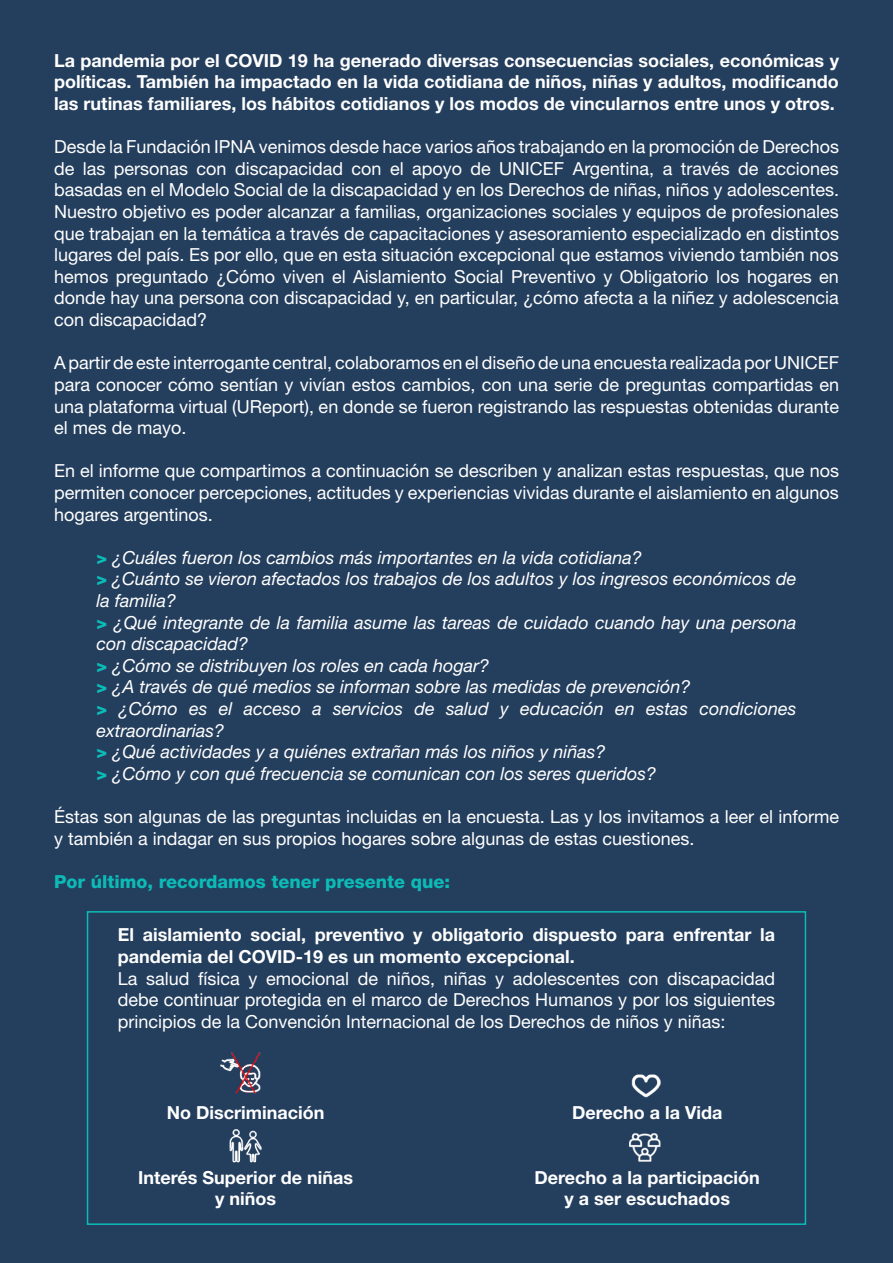
<style>
.page{position:relative;width:893px;height:1263px;background:#243e5d}
.page>*{position:absolute;margin:0;border:0;box-sizing:border-box;transform-origin:0 0}
.t1{font:18px/21.6px "Helvetica Neue LT Std";color:#fff;text-align:justify}
.t2{font:italic 18px/21.6px "Helvetica Neue LT Std";color:#fff}
.t3{font:700 18px/21.6px "Helvetica Neue LT Std";color:#fff;text-align:justify}
.t4{font:800 18px "Helvetica Neue LT Std";color:#0cbbb6}
.s1{font-weight:800;color:#0cbbb6}
</style>
<div class="page">
<div style="left:87px;top:911px;width:719px;height:314px;border:2px solid #0cbbb6"></div>
<img style="left:229px;top:1129px;width:33px;height:34px">
<img style="left:631px;top:1074px;width:30px;height:24px">
<img style="left:220px;top:1052px;width:41px;height:42px">
<img style="left:629px;top:1133px;width:32px;height:29px">
<p class="t3" style="left:54px;top:49px;width:786px">La pandemia por el COVID 19 ha generado diversas consecuencias sociales, económicas y políticas. También ha impactado en la vida cotidiana de niños, niñas y adultos, modificando las rutinas familiares, los hábitos cotidianos y los modos de vincularnos entre unos y otros.</p>
<p class="t1" style="left:54px;top:136px;width:786px">Desde la Fundación IPNA venimos desde hace varios años trabajando en la promoción de Derechos de las personas con discapacidad con el apoyo de UNICEF Argentina, a través de acciones basadas en el Modelo Social de la discapacidad y en los Derechos de niñas, niños y adolescentes.<br>Nuestro objetivo es poder alcanzar a familias, organizaciones sociales y equipos de profesionales que trabajan en la temática a través de capacitaciones y asesoramiento especializado en distintos lugares del país. Es por ello, que en esta situación excepcional que estamos viviendo también nos hemos preguntado ¿Cómo viven el Aislamiento Social Preventivo y Obligatorio los hogares en donde hay una persona con discapacidad y, en particular, ¿cómo afecta a la niñez y adolescencia con discapacidad?</p>
<p class="t1" style="left:54px;top:352px;width:786px">A partir de este interrogante central, colaboramos en el diseño de una encuesta realizada por UNICEF para conocer cómo sentían y vivían estos cambios, con una serie de preguntas compartidas en una plataforma virtual (UReport), en donde se fueron registrando las respuestas obtenidas durante el mes de mayo.</p>
<p class="t1" style="left:54px;top:460px;width:786px">En el informe que compartimos a continuación se describen y analizan estas respuestas, que nos permiten conocer percepciones, actitudes y experiencias vividas durante el aislamiento en algunos hogares argentinos.</p>
<p class="t2" style="left:97px;top:546px;width:547px"><span class="s1">&gt;</span> ¿Cuáles fueron los cambios más importantes en la vida cotidiana?</p>
<p class="t2" style="left:97px;top:568px;width:701px"><span class="s1">&gt;</span> ¿Cuánto se vieron afectados los trabajos de los adultos y los ingresos económicos de la familia?</p>
<p class="t2" style="left:97px;top:611px;width:701px"><span class="s1">&gt;</span> ¿Qué integrante de la familia asume las tareas de cuidado cuando hay una persona con discapacidad?</p>
<p class="t2" style="left:97px;top:654px;width:394px"><span class="s1">&gt;</span> ¿Cómo se distribuyen los roles en cada hogar?</p>
<p class="t2" style="left:97px;top:676px;width:595px"><span class="s1">&gt;</span> ¿A través de qué medios se informan sobre las medidas de prevención?</p>
<p class="t2" style="left:97px;top:697px;width:701px"><span class="s1">&gt;</span> ¿Cómo es el acceso a servicios de salud y educación en estas condiciones extraordinarias?</p>
<p class="t2" style="left:97px;top:741px;width:510px"><span class="s1">&gt;</span> ¿Qué actividades y a quiénes extrañan más los niños y niñas?</p>
<p class="t2" style="left:97px;top:762px;width:561px"><span class="s1">&gt;</span> ¿Cómo y con qué frecuencia se comunican con los seres queridos?</p>
<p class="t1" style="left:54px;top:805px;width:786px">Éstas son algunas de las preguntas incluidas en la encuesta. Las y los invitamos a leer el informe y también a indagar en sus propios hogares sobre algunas de estas cuestiones.</p>
<p class="t4" style="left:54px;top:871px;width:398px">Por último, recordamos tener presente que:</p>
<p class="t3" style="left:118px;top:924px;width:659px">El aislamiento social, preventivo y obligatorio dispuesto para enfrentar la pandemia del COVID-19 es un momento excepcional.</p>
<p class="t1" style="left:118px;top:967px;width:659px">La salud física y emocional de niños, niñas y adolescentes con discapacidad debe continuar protegida en el marco de Derechos Humanos y por los siguientes principios de la Convención Internacional de los Derechos de niños y niñas:</p>
<p class="t3" style="left:167px;top:1101px;width:159px">No Discriminación</p>
<p class="t3" style="left:138px;top:1166px;width:216px">Interés Superior de niñas</p>
<p class="t3" style="left:215px;top:1187px;width:63px">y niños</p>
<p class="t3" style="left:572px;top:1101px;width:152px">Derecho a la Vida</p>
<p class="t3" style="left:535px;top:1166px;width:227px">Derecho a la participación</p>
<p class="t3" style="left:564px;top:1187px;width:167px">y a ser escuchados</p>
</div>
